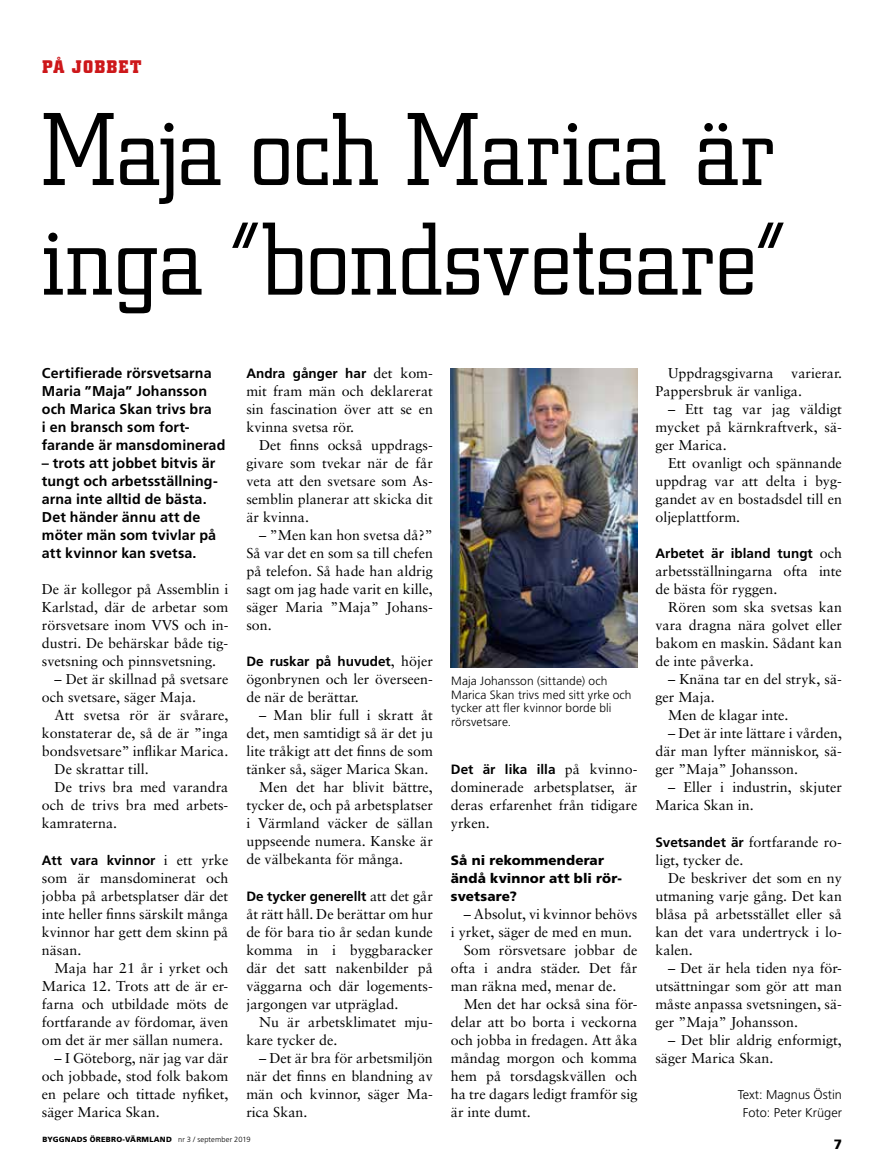
<style>
.page{position:relative;width:893px;height:1170px;background:#fff}
.page>*{position:absolute;margin:0;border:0;box-sizing:border-box;transform-origin:0 0}
.t1{font:300 102px/109.5px "City";letter-spacing:.005em;color:#000}
.t2{font:700 18px "City";letter-spacing:.085em;color:#cd171a}
.t3{font:14.25px/18px "Sabon";color:#000;text-align:justify}
.t4{font:700 14.25px/18px "Frutiger";letter-spacing:.005em;color:#000}
.t5{font:700 13.5px "Frutiger";color:#000}
.t6{font:900 13.5px/18px "Frutiger";letter-spacing:.01em;color:#000}
.t7{font:300 12.75px/18px "Frutiger";color:#000;text-align:center}
.t8{font:300 12px/13.5px "Frutiger";letter-spacing:.01em;color:#000}
.t9{font:900 7.5px "Frutiger";letter-spacing:.03em;color:#000}
.s1{font-family:"Sabon";font-weight:400;font-size:14.25px}
.s2{font-family:"Frutiger";font-weight:700;font-size:13.5px}
.s3{font-weight:300}
</style>
<div class="page">
<img style="left:451px;top:368px;width:187px;height:299px">
<p class="t2" style="left:43px;top:57px;width:100px">PÅ JOBBET</p>
<h1 class="t1" style="left:43px;top:97px;width:744px">Maja och Marica är inga ”bondsvetsare”</h1>
<p class="t4" style="left:42px;top:364px;width:185px">Certifierade rörsvetsarna<br>Maria ”Maja” Johansson och Marica Skan trivs bra<br>i en bransch som fort&shy;farande är mansdominerad</p>
<p class="t4" style="left:42px;top:454px;width:177px">– trots att jobbet bitvis är tungt och arbetsställning&shy;arna inte alltid de bästa.<br>Det händer ännu att de möter män som tvivlar på att kvinnor kan svetsa.</p>
<p class="t3" style="left:42px;top:580px;width:188px">De är kollegor på Assemblin i Karlstad, där de arbetar som rörsvetsare inom VVS och in&shy;dustri. De behärskar både tig&shy;svetsning och pinnsvetsning.</p>
<p class="t3" style="left:42px;top:670px;width:188px;text-indent:13px">– Det är skillnad på svetsare och svetsare, säger Maja.</p>
<p class="t3" style="left:55px;top:706px;width:175px">Att svetsa rör är svårare,</p>
<p class="t3" style="left:42px;top:724px;width:188px">konstaterar de, så de är ”inga</p>
<p class="t3" style="left:42px;top:742px;width:188px">bondsvetsare” inflikar Marica.</p>
<p class="t3" style="left:55px;top:760px;width:96px">De skrattar till.</p>
<p class="t3" style="left:55px;top:778px;width:175px">De trivs bra med varandra</p>
<p class="t3" style="left:42px;top:796px;width:188px">och de trivs bra med arbets-</p>
<p class="t3" style="left:42px;top:814px;width:77px">kamraterna.</p>
<p class="t5" style="left:42px;top:851px;width:188px">Att vara kvinnor <span class="s1">i ett yrke</span></p>
<p class="t3" style="left:42px;top:868px;width:188px">som är mansdominerat och jobba på arbetsplatser där det inte heller finns särskilt många kvinnor har gett dem skinn på näsan.</p>
<p class="t3" style="left:42px;top:958px;width:188px;text-indent:13px">Maja har 21 år i yrket och Marica 12. Trots att de är er&shy;farna och utbildade möts de fortfarande av fördomar, även om det är mer sällan numera.</p>
<p class="t3" style="left:42px;top:1048px;width:188px;text-indent:13px">– I Göteborg, när jag var där och jobbade, stod folk bakom en pelare och tittade nyfiket, säger Marica Skan.</p>
<p class="t5" style="left:246px;top:365px;width:188px">Andra gånger har <span class="s1">det kom-</span></p>
<p class="t3" style="left:246px;top:382px;width:188px">mit fram män och deklarerat sin fascination över att se en kvinna svetsa rör.</p>
<p class="t3" style="left:246px;top:436px;width:188px;text-indent:13px">Det finns också uppdrags&shy;givare som tvekar när de får veta att den svetsare som As&shy;semblin planerar att skicka dit är kvinna.</p>
<p class="t3" style="left:246px;top:526px;width:188px;text-indent:13px">– ”Men kan hon svetsa då?” Så var det en som sa till chefen på telefon. Så hade han aldrig sagt om jag hade varit en kille, säger Maria ”Maja” Johans&shy;son.</p>
<p class="t5" style="left:246px;top:653px;width:188px">De ruskar på huvudet<span class="s1">, höjer</span></p>
<p class="t3" style="left:246px;top:670px;width:188px">ögonbrynen och ler överseen&shy;de när de berättar.</p>
<p class="t3" style="left:259px;top:706px;width:175px">– Man blir full i skratt åt</p>
<p class="t3" style="left:246px;top:724px;width:188px">det, men samtidigt så är det ju</p>
<p class="t3" style="left:246px;top:742px;width:188px">lite tråkigt att det finns de som</p>
<p class="t3" style="left:246px;top:760px;width:184px">tänker så, säger Marica Skan.</p>
<p class="t3" style="left:259px;top:778px;width:175px">Men det har blivit bättre,</p>
<p class="t3" style="left:246px;top:796px;width:188px">tycker de, och på arbetsplatser</p>
<p class="t3" style="left:246px;top:814px;width:188px">i Värmland väcker de sällan</p>
<p class="t3" style="left:246px;top:832px;width:188px">uppseende numera. Kanske är</p>
<p class="t3" style="left:246px;top:850px;width:158px">de välbekanta för många.</p>
<p class="t5" style="left:246px;top:887px;width:188px">De tycker generellt <span class="s1">att det går</span></p>
<p class="t3" style="left:246px;top:904px;width:188px">åt rätt håll. De berättar om hur de för bara tio år sedan kunde komma in i byggbaracker där det satt nakenbilder på väggarna och där logements&shy;jargongen var utpräglad.</p>
<p class="t3" style="left:246px;top:1012px;width:188px;text-indent:13px">Nu är arbetsklimatet mju&shy;kare tycker de.</p>
<p class="t3" style="left:246px;top:1048px;width:188px;text-indent:13px">– Det är bra för arbetsmiljön när det finns en blandning av män och kvinnor, säger Ma&shy;rica Skan.</p>
<p class="t8" style="left:451px;top:674px;width:182px">Maja Johansson (sittande) och<br>Marica Skan trivs med sitt yrke och tycker att fler kvinnor borde bli rörsvetsare.</p>
<p class="t5" style="left:451px;top:761px;width:188px">Det är lika illa <span class="s1">på kvinno-</span></p>
<p class="t3" style="left:451px;top:778px;width:188px">dominerade arbetsplatser, är deras erfarenhet från tidigare yrken.</p>
<p class="t6" style="left:451px;top:850px;width:173px">Så ni rekommenderar ändå kvinnor att bli rör&shy;svetsare?</p>
<p class="t3" style="left:464px;top:904px;width:175px">– Absolut, vi kvinnor behövs</p>
<p class="t3" style="left:451px;top:922px;width:183px">i yrket, säger de med en mun.</p>
<p class="t3" style="left:464px;top:940px;width:175px">Som rörsvetsare jobbar de</p>
<p class="t3" style="left:451px;top:958px;width:188px">ofta i andra städer. Det får</p>
<p class="t3" style="left:451px;top:976px;width:167px">man räkna med, menar de.</p>
<p class="t3" style="left:464px;top:994px;width:175px">Men det har också sina för-</p>
<p class="t3" style="left:451px;top:1012px;width:188px">delar att bo borta i veckorna</p>
<p class="t3" style="left:451px;top:1030px;width:188px">och jobba in fredagen. Att åka</p>
<p class="t3" style="left:451px;top:1048px;width:188px">måndag morgon och komma</p>
<p class="t3" style="left:451px;top:1066px;width:188px">hem på torsdagskvällen och</p>
<p class="t3" style="left:451px;top:1084px;width:188px">ha tre dagars ledigt framför sig</p>
<p class="t3" style="left:451px;top:1102px;width:81px">är inte dumt.</p>
<p class="t3" style="left:655px;top:364px;width:188px;text-indent:13px">Uppdragsgivarna varierar.<br>Pappersbruk är vanliga.</p>
<p class="t3" style="left:655px;top:400px;width:188px;text-indent:13px">– Ett tag var jag väldigt mycket på kärnkraftverk, sä&shy;ger Marica.</p>
<p class="t3" style="left:655px;top:454px;width:188px;text-indent:13px">Ett ovanligt och spännande uppdrag var att delta i byg&shy;gandet av en bostadsdel till en oljeplattform.</p>
<p class="t5" style="left:655px;top:545px;width:188px">Arbetet är ibland tungt <span class="s1">och</span></p>
<p class="t3" style="left:655px;top:562px;width:188px">arbetsställningarna ofta inte de bästa för ryggen.</p>
<p class="t3" style="left:655px;top:598px;width:188px;text-indent:13px">Rören som ska svetsas kan vara dragna nära golvet eller bakom en maskin. Sådant kan de inte påverka.</p>
<p class="t3" style="left:668px;top:670px;width:175px">– Knäna tar en del stryk, sä-</p>
<p class="t3" style="left:655px;top:688px;width:61px">ger Maja.</p>
<p class="t3" style="left:668px;top:706px;width:122px">Men de klagar inte.</p>
<p class="t3" style="left:655px;top:724px;width:188px;text-indent:13px">– Det är inte lättare i vården, där man lyfter människor, sä&shy;ger ”Maja” Johansson.</p>
<p class="t3" style="left:655px;top:778px;width:188px;text-indent:13px">– Eller i industrin, skjuter<br>Marica Skan in.</p>
<p class="t3" style="left:655px;top:832px;width:188px"><span class="s2">Svetsandet är</span> fortfarande ro&shy;ligt, tycker de.</p>
<p class="t3" style="left:655px;top:868px;width:188px;text-indent:13px">De beskriver det som en ny utmaning varje gång. Det kan blåsa på arbetsstället eller så kan det vara undertryck i lo&shy;kalen.</p>
<p class="t3" style="left:655px;top:958px;width:188px;text-indent:13px">– Det är hela tiden nya för&shy;utsättningar som gör att man måste anpassa svetsningen, sä&shy;ger ”Maja” Johansson.</p>
<p class="t3" style="left:655px;top:1030px;width:188px;text-indent:13px">– Det blir aldrig enformigt, säger Marica Skan.</p>
<p class="t7" style="left:738px;top:1085px;width:106px">Text: Magnus Östin<br>Foto: Peter Krüger</p>
<p class="t9" style="left:43px;top:1134px;width:210px">BYGGNADS ÖREBRO-VÄRMLAND <span class="s3">nr 3 / september 2019</span></p>
<p class="t6" style="left:834px;top:1134px;width:10px">7</p>
</div>
